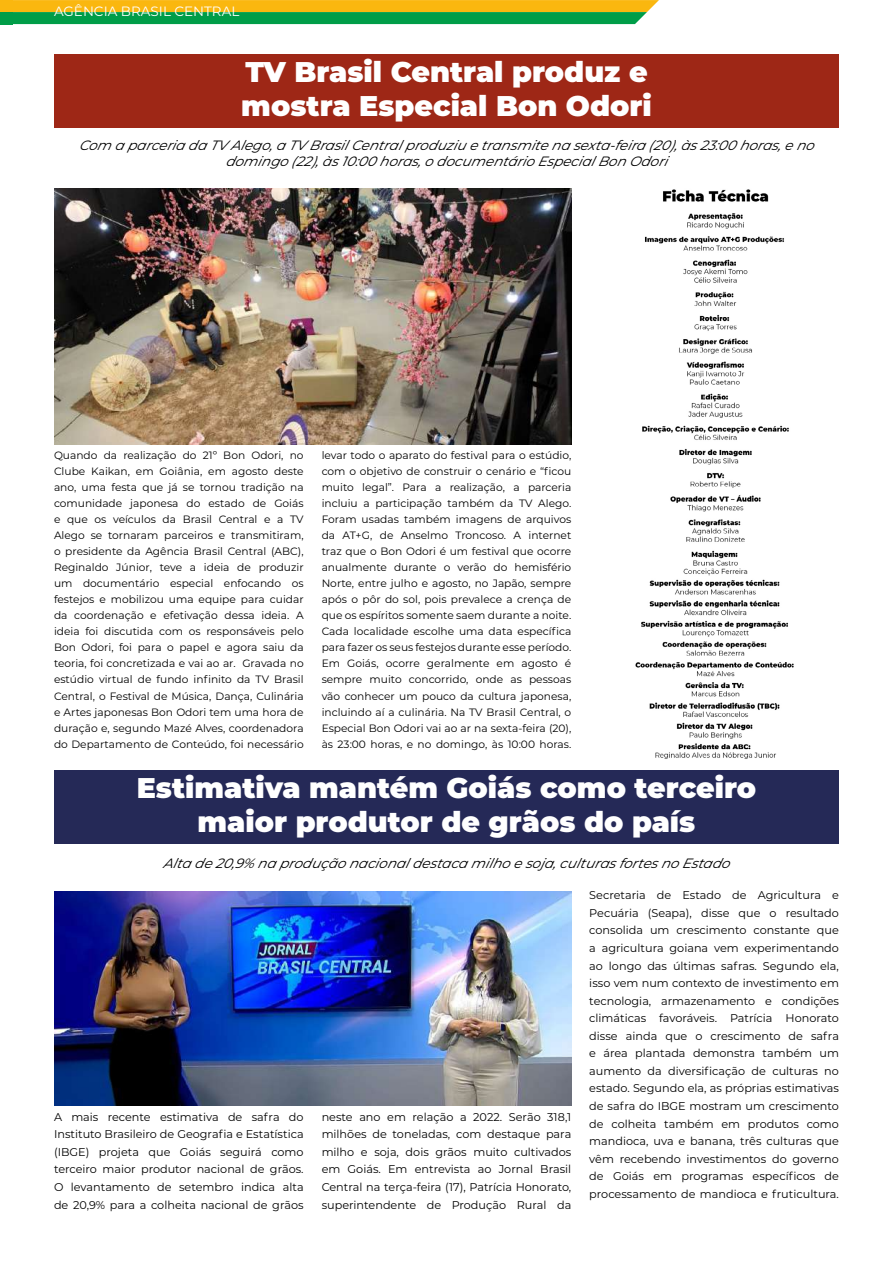
<style>
.page{position:relative;width:893px;height:1263px;background:#fff}
.page>*{position:absolute;margin:0;border:0;box-sizing:border-box;transform-origin:0 0}
.t1{font:900 28.5px/34.2px "Montserrat";color:#fff;text-align:center}
.t2{font:italic 13.5px/16.2px "Montserrat";letter-spacing:-.005em;color:#000;text-align:center}
.t3{font:13.5px "Montserrat";color:#fff}
.t4{font:11.25px/17.5px "Montserrat";color:#000;text-align:justify}
.t5{font:10.65px/16px "Montserrat";color:#000;text-align:justify}
</style>
<div class="page">
<div style="left:6px;top:0;width:647px;height:12px;background:#fab70f"></div>
<div style="left:6px;top:12px;width:635px;height:12px;background:#009d48"></div>
<div style="left:0;top:12px;width:12px;height:12px;background:#009d48"></div>
<div style="left:0;top:0;width:12px;height:12px;background:#fab70f"></div>
<div style="left:54px;top:771px;width:785px;height:73px;background:#252957"></div>
<img style="left:54px;top:892px;width:517px;height:214px">
<div style="left:54px;top:54px;width:785px;height:73px;background:#9e2716"></div>
<img style="left:54px;top:188px;width:517px;height:256px">
<img style="left:635px;top:189px;width:159px;height:570px">
<p class="t3" style="left:54px;top:2px;width:187px">AGÊNCIA BRASIL CENTRAL</p>
<h1 class="t1" style="left:241px;top:53px;width:412px;text-align:left">TV Brasil Central produz e mostra Especial Bon Odori</h1>
<p class="t2" style="left:79px;top:136px;width:741px">Com a parceria da TV Alego, a TV BrasilCentralproduziu etransmitena sexta-feira (20), às23:00 horas, eno domingo(22), às10:00 horas, odocumentárioEspecialBon Odori</p>
<p class="t5" style="left:54px;top:447px;width:251px">Quando da realização do 21º Bon Odori, no Clube Kaikan, em Goiânia, em agosto deste ano, uma festa que já se tornou tradição na comunidade japonesa do estado de Goiás e que os veículos da Brasil Central e a TV Alego se tornaram parceiros e transmitiram, o presidente da Agência Brasil Central (ABC), Reginaldo Júnior, teve a ideia de produzir um documentário especial enfocando os festejos e mobilizou uma equipe para cuidar da coordenação e efetivação dessa ideia. A ideia foi discutida com os responsáveis pelo Bon Odori, foi para o papel e agora saiu da teoria, foi concretizada e vai ao ar. Gravada no estúdio virtual de fundo infinito da TV Brasil Central, o Festival de Música, Dança, Culinária e Artes japonesas Bon Odori tem uma hora de duração e, segundo Mazé Alves, coordenadora do Departamento de Conteúdo, foi necessário</p>
<p class="t5" style="left:322px;top:447px;width:251px">levar todo o aparato do festival para o estúdio, com o objetivo de construir o cenário e “ficou muito legal”. Para a realização, a parceria incluiu a participação também da TV Alego.<br>Foram usadas também imagens de arquivos da AT+G, de Anselmo Troncoso. A internet traz que o Bon Odori é um festival que ocorre anualmente durante o verão do hemisfério Norte, entre julho e agosto, no Japão, sempre após o pôr do sol, pois prevalece a crença de que os espíritos somente saem durante a noite.<br>Cada localidade escolhe uma data específica para fazer os seus festejos durante esse período.<br>Em Goiás, ocorre geralmente em agosto é sempre muito concorrido, onde as pessoas vão conhecer um pouco da cultura japonesa, incluindo aí a culinária. Na TV Brasil Central, o Especial Bon Odori vai ao ar na sexta-feira (20), às 23:00 horas, e no domingo, às 10:00 horas.</p>
<h1 class="t1" style="left:137px;top:769px;width:621px">Estimativa mantém Goiás como terceiro maior produtor de grãos do país</h1>
<p class="t2" style="left:163px;top:854px;width:573px">Alta de20, 9% na produçãonacionaldestaca milhoesoja, culturasfortesnoEstado</p>
<p class="t4" style="left:54px;top:1107px;width:251px">A mais recente estimativa de safra do Instituto Brasileiro de Geografia e Estatística (IBGE) projeta que Goiás seguirá como terceiro maior produtor nacional de grãos.<br>O levantamento de setembro indica alta de 20,9% para a colheita nacional de grãos</p>
<p class="t4" style="left:322px;top:1107px;width:251px">neste ano em relação a 2022. Serão 318,1 milhões de toneladas, com destaque para milho e soja, dois grãos muito cultivados em Goiás. Em entrevista ao Jornal Brasil Central na terça-feira (17), Patrícia Honorato, superintendente de Produção Rural da</p>
<p class="t4" style="left:589px;top:886px;width:251px">Secretaria de Estado de Agricultura e Pecuária (Seapa), disse que o resultado consolida um crescimento constante que a agricultura goiana vem experimentando ao longo das últimas safras. Segundo ela, isso vem num contexto de investimento em tecnologia, armazenamento e condições climáticas favoráveis. Patrícia Honorato disse ainda que o crescimento de safra e área plantada demonstra também um aumento da diversificação de culturas no estado. Segundo ela, as próprias estimativas de safra do IBGE mostram um crescimento de colheita também em produtos como mandioca, uva e banana, três culturas que vêm recebendo investimentos do governo de Goiás em programas específicos de processamento de mandioca e fruticultura.</p>
</div>
